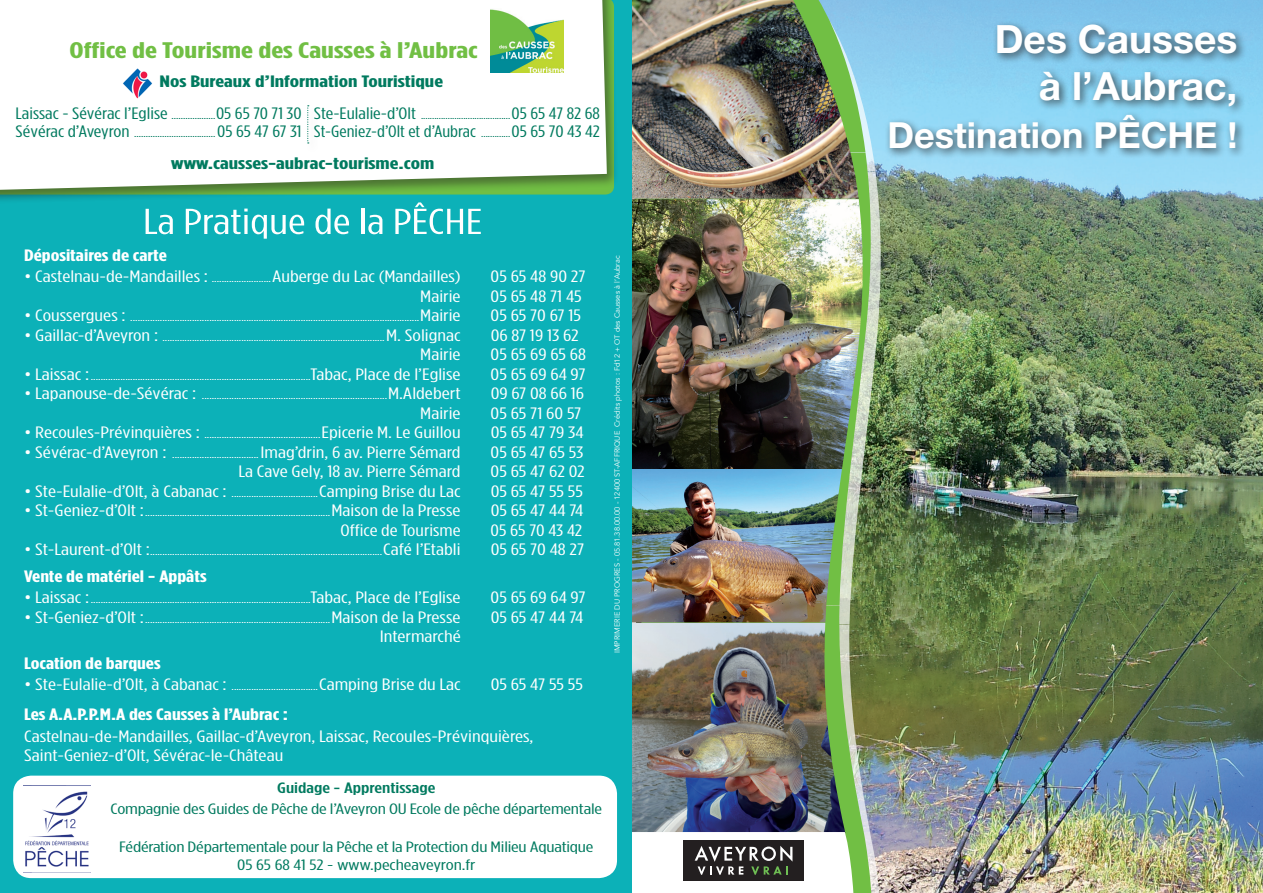
<style>
.page{position:relative;width:1263px;height:893px;background:#fff}
.page>*{position:absolute;margin:0;border:0;box-sizing:border-box;transform-origin:0 0}
.t1{font:700 39px "Helvetica Neue LT Std";color:#fff}
.t2{font:36px "Gotham Condensed";color:#fff;scale:1.4 1}
.t3{font:700 36px "Helvetica Neue LT Std";color:#fff}
.t4{font:700 22.5px "Gotham Condensed";color:#71bf44;scale:1.5 1}
.t5{font:16.5px "Gotham Condensed";color:#fff;scale:1.4 1}
.t6{font:700 16.5px "Gotham Condensed";color:#fff;scale:1.4 1}
.t7{font:700 16.5px "Gotham Condensed";color:#007a5f;scale:1.5 1}
.t8{font:16.5px "Gotham Condensed";color:#007a5f;scale:1.32 1}
.t9{font:16.5px "Gotham Condensed";color:#007a5f;scale:1.27 1}
.t10{font:16.5px "Gotham Condensed";color:#fff;scale:1.37 1}
.t11{font:15px/18px "Gotham Condensed";letter-spacing:-.01em;color:#007a5f;text-align:center;scale:1.46 1}
.t12{font:500 15px "Gotham Condensed";color:#007a5f;scale:1.46 1}
.t13{font:10.5px "Gotham Condensed";color:#fff;scale:1.4 1}
.t14{font:10.5px "Gotham Condensed";color:#007a5f;scale:1.27 1}
.t15{font:10.5px "Gotham Condensed";color:#007a5f;scale:1.32 1}
.t16{font:7.5px "Avenir";color:#fff}
.s1{font-size:10.5px}
.s2{font-size:16.5px}
</style>
<div class="page">
<img style="left:873px;top:0;width:390px;height:893px">
<img style="left:873px;top:4px;width:10px;height:889px">
<img style="left:631px;top:0;width:242px;height:893px">
<img style="left:631px;top:0;width:228px;height:199px">
<img style="left:631px;top:199px;width:233px;height:271px">
<img style="left:631px;top:469px;width:211px;height:153px">
<img style="left:631px;top:623px;width:214px;height:209px">
<svg style="left:631px;top:832px;width:231px;height:61px"></svg>
<div style="left:884px;top:20px;width:363px;height:140px;background:#231f20;opacity:.75"></div>
<div style="left:0;top:0;width:631px;height:893px;background:#0cb1b8"></div>
<div style="left:13px;top:776px;width:604px;height:102px;background:#fff;border-radius:18px"></div>
<img style="left:23px;top:785px;width:67px;height:88px">
<div style="left:0;top:0;width:619px;height:205px;background:#231f20;opacity:.47"></div>
<div style="left:0;top:0;width:607px;height:190px;background:#fff"></div>
<img style="left:116px;top:66px;width:42px;height:34px">
<img style="left:490px;top:9px;width:73px;height:63px">
<div style="left:304px;top:105px;width:16px;height:51px;background:#fefefe"></div>
<svg style="left:307px;top:105px;width:2px;height:39px"></svg>
<p class="t4" style="left:70px;top:38px;width:274px">Office de Tourisme des Causses à l’Aubrac</p>
<p class="t7" style="left:160px;top:72px;width:190px">Nos Bureaux d’Information Touristique</p>
<p class="t8" style="left:16px;top:104px;width:218px">Laissac - Sévérac l’Eglise <span class="s1">...................</span>05 65 70 71 30</p>
<p class="t15" style="left:16px;top:127px;width:218px"><span class="s2">Sévérac d’Aveyron</span> ...................................<span class="s2">05 65 47 67 31</span></p>
<p class="t14" style="left:314px;top:109px;width:227px"><span class="s2">Ste-Eulalie-d’Olt</span> ........................................<span class="s2">05 65 47 82 68</span></p>
<p class="t9" style="left:314px;top:122px;width:227px">St-Geniez-d’Olt et d’Aubrac <span class="s1">.............</span>05 65 70 43 42</p>
<p class="t7" style="left:171px;top:154px;width:177px">www.causses-aubrac-tourisme.com</p>
<p class="t2" style="left:143px;top:202px;width:244px">La Pratique de la PÊCHE</p>
<p class="t6" style="left:24px;top:245px;width:103px">Dépositaires de carte</p>
<p class="t5" style="left:24px;top:267px;width:313px">• Castelnau-de-Mandailles : <span class="s1">........................</span>Auberge du Lac (Mandailles)</p>
<p class="t5" style="left:491px;top:267px;width:69px">05 65 48 90 27</p>
<p class="t5" style="left:420px;top:287px;width:30px">Mairie</p>
<p class="t5" style="left:491px;top:287px;width:67px">05 65 48 71 45</p>
<p class="t13" style="left:24px;top:312px;width:313px"><span class="s2">• Coussergues :</span> .....................................................................................................................<span class="s2">Mairie</span></p>
<p class="t5" style="left:491px;top:306px;width:66px">05 65 70 67 15</p>
<p class="t13" style="left:24px;top:331px;width:313px"><span class="s2">• Gaillac-d’Aveyron :</span> ..........................................................................................<span class="s2">M. Solignac</span></p>
<p class="t5" style="left:491px;top:326px;width:64px">06 87 19 13 62</p>
<p class="t5" style="left:420px;top:345px;width:30px">Mairie</p>
<p class="t5" style="left:491px;top:345px;width:70px">05 65 69 65 68</p>
<p class="t13" style="left:24px;top:370px;width:313px"><span class="s2">• Laissac :</span>.........................................................................................<span class="s2">Tabac, Place de l’Eglise</span></p>
<p class="t5" style="left:491px;top:365px;width:69px">05 65 69 64 97</p>
<p class="t13" style="left:24px;top:390px;width:313px"><span class="s2">• Lapanouse-de-Sévérac :</span> ...........................................................................<span class="s2">M.Aldebert</span></p>
<p class="t5" style="left:491px;top:384px;width:68px">09 67 08 66 16</p>
<p class="t5" style="left:420px;top:404px;width:30px">Mairie</p>
<p class="t5" style="left:491px;top:404px;width:66px">05 65 71 60 57</p>
<p class="t13" style="left:24px;top:429px;width:313px"><span class="s2">• Recoules-Prévinquières :</span> ...............................................<span class="s2">Epicerie M. Le Guillou</span></p>
<p class="t5" style="left:491px;top:423px;width:68px">05 65 47 79 34</p>
<p class="t5" style="left:24px;top:443px;width:313px">• Sévérac-d’Aveyron : <span class="s1">...................................</span>Imag’drin, 6 av. Pierre Sémard</p>
<p class="t5" style="left:491px;top:443px;width:68px">05 65 47 65 53</p>
<p class="t5" style="left:238px;top:462px;width:160px">La Cave Gely, 18 av. Pierre Sémard</p>
<p class="t5" style="left:491px;top:462px;width:69px">05 65 47 62 02</p>
<p class="t5" style="left:24px;top:482px;width:313px">• Ste-Eulalie-d’Olt, à Cabanac : <span class="s1">...................................</span>Camping Brise du Lac</p>
<p class="t5" style="left:491px;top:482px;width:67px">05 65 47 55 55</p>
<p class="t13" style="left:24px;top:507px;width:313px"><span class="s2">• St-Geniez-d’Olt :</span>...........................................................................<span class="s2">Maison de la Presse</span></p>
<p class="t5" style="left:491px;top:501px;width:68px">05 65 47 44 74</p>
<p class="t10" style="left:341px;top:521px;width:89px">Office de Tourisme</p>
<p class="t10" style="left:491px;top:521px;width:68px">05 65 70 43 42</p>
<p class="t13" style="left:24px;top:546px;width:313px"><span class="s2">• St-Laurent-d’Olt :</span>..............................................................................................<span class="s2">Café l’Etabli</span></p>
<p class="t5" style="left:491px;top:540px;width:68px">05 65 70 48 27</p>
<p class="t6" style="left:24px;top:567px;width:132px">Vente de matériel - Appâts</p>
<p class="t13" style="left:24px;top:594px;width:313px"><span class="s2">• Laissac :</span>.........................................................................................<span class="s2">Tabac, Place de l’Eglise</span></p>
<p class="t5" style="left:491px;top:589px;width:69px">05 65 69 64 97</p>
<p class="t13" style="left:24px;top:613px;width:313px"><span class="s2">• St-Geniez-d’Olt :</span>...........................................................................<span class="s2">Maison de la Presse</span></p>
<p class="t5" style="left:491px;top:608px;width:68px">05 65 47 44 74</p>
<p class="t5" style="left:380px;top:628px;width:59px">Intermarché</p>
<p class="t6" style="left:24px;top:654px;width:99px">Location de barques</p>
<p class="t5" style="left:24px;top:676px;width:313px">• Ste-Eulalie-d’Olt, à Cabanac : <span class="s1">...................................</span>Camping Brise du Lac</p>
<p class="t5" style="left:491px;top:676px;width:67px">05 65 47 55 55</p>
<p class="t6" style="left:24px;top:705px;width:190px">Les A.A.P.P.M.A des Causses à l’Aubrac :</p>
<p class="t5" style="left:24px;top:727px;width:365px">Castelnau-de-Mandailles, Gaillac-d’Aveyron, Laissac, Recoules-Prévinquières,</p>
<p class="t5" style="left:24px;top:746px;width:187px">Saint-Geniez-d’Olt, Sévérac-le-Château</p>
<p class="t12" style="left:277px;top:780px;width:110px">Guidage - Apprentissage</p>
<p class="t11" style="left:111px;top:800px;width:338px">Compagnie des Guides de Pêche de l’Aveyron OU Ecole de pêche départementale</p>
<p class="t11" style="left:119px;top:837px;width:326px">Fédération Départementale pour la Pêche et la Protection du Milieu Aquatique<br>05 65 68 41 52 - www.pecheaveyron.fr</p>
<p class="t16" style="left:613px;top:653px;width:399px;rotate:-90deg">IMPRIMERIE DU PROGRES - 05.81.38.00.00 - 12400 ST-AFFRIQUE Crédits photos : Fd12 + OT des Causses à l’Aubrac</p>
<p class="t1" style="left:995px;top:15px;width:244px">Des Causses</p>
<p class="t1" style="left:1039px;top:62px;width:200px">à l’Aubrac,</p>
<p class="t3" style="left:887px;top:113px;width:351px">Destination PÊCHE !</p>
</div>
